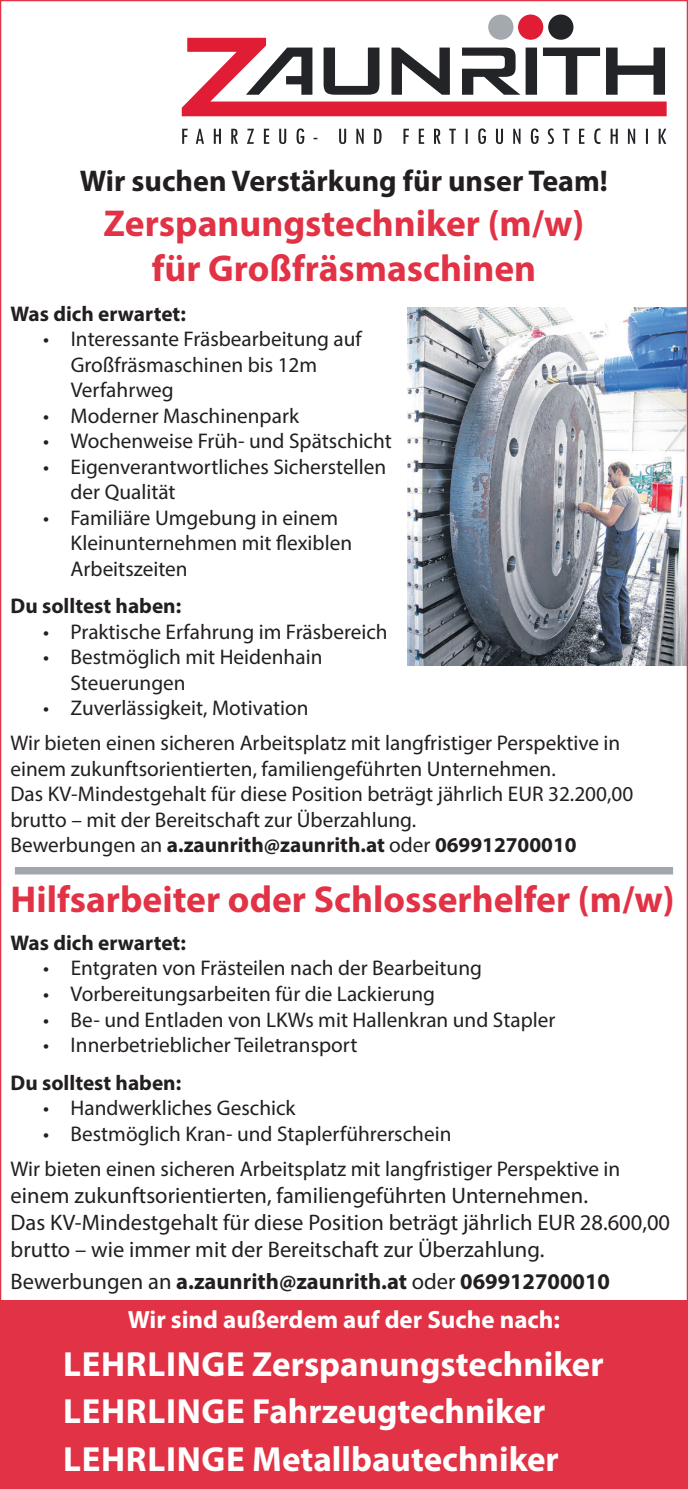
<style>
.page{position:relative;width:688px;height:1489px;background:#fff}
.page>*{position:absolute;margin:0;border:0;box-sizing:border-box;transform-origin:0 0}
.t1{font:700 37.5px/45px "Myriad Pro";color:#e13345;text-align:center}
.t2{font:700 35px/47.5px "Myriad Pro";color:#fff}
.t3{font:700 30px "Myriad Pro";color:#231f20}
.t4{font:700 25px "Myriad Pro";color:#fff}
.t5{font:22.5px/27px "Myriad Pro";color:#231f20}
.t6{font:700 22.5px "Myriad Pro";color:#231f20}
.t7{font:21.25px/25.5px "Myriad Pro";color:#231f20}
.t8{font:700 21.25px "Myriad Pro";color:#231f20}
.s1{font-weight:700}
.s2{font-weight:400}
</style>
<div class="page">
<svg style="left:182px;top:129px;width:5px;height:15px"></svg>
<svg style="left:196px;top:129px;width:8px;height:15px"></svg>
<svg style="left:214px;top:129px;width:7px;height:15px"></svg>
<svg style="left:231px;top:129px;width:7px;height:15px"></svg>
<svg style="left:247px;top:129px;width:7px;height:15px"></svg>
<svg style="left:264px;top:129px;width:5px;height:15px"></svg>
<svg style="left:279px;top:129px;width:7px;height:15px"></svg>
<svg style="left:296px;top:128px;width:21px;height:16px"></svg>
<svg style="left:339px;top:129px;width:7px;height:15px"></svg>
<svg style="left:356px;top:129px;width:7px;height:15px"></svg>
<svg style="left:374px;top:129px;width:7px;height:15px"></svg>
<svg style="left:403px;top:129px;width:6px;height:15px"></svg>
<svg style="left:418px;top:129px;width:6px;height:15px"></svg>
<svg style="left:434px;top:129px;width:6px;height:15px"></svg>
<svg style="left:449px;top:129px;width:18px;height:15px"></svg>
<svg style="left:478px;top:128px;width:8px;height:16px"></svg>
<svg style="left:496px;top:129px;width:7px;height:15px"></svg>
<svg style="left:513px;top:129px;width:7px;height:15px"></svg>
<svg style="left:530px;top:128px;width:8px;height:16px"></svg>
<svg style="left:547px;top:128px;width:6px;height:16px"></svg>
<svg style="left:562px;top:129px;width:7px;height:15px"></svg>
<svg style="left:579px;top:129px;width:5px;height:15px"></svg>
<svg style="left:594px;top:128px;width:6px;height:16px"></svg>
<svg style="left:610px;top:129px;width:7px;height:15px"></svg>
<svg style="left:627px;top:129px;width:20px;height:15px"></svg>
<svg style="left:658px;top:129px;width:8px;height:15px"></svg>
<div style="left:548px;top:15px;width:25px;height:25px;background:#222428;border-radius:50%"></div>
<div style="left:518px;top:15px;width:25px;height:25px;background:#e11d36;border-radius:50%"></div>
<div style="left:488px;top:15px;width:25px;height:25px;background:#a3a9ae;border-radius:50%"></div>
<svg style="left:182px;top:38px;width:484px;height:78px"></svg>
<div style="left:0;top:1300px;width:687px;height:188px;background:#e13345"></div>
<div style="left:15px;top:867px;width:658px;height:7px;background:#a3a6ae"></div>
<img style="left:408px;top:308px;width:277px;height:357px">
<h3 class="t3" style="left:80px;top:161px;width:529px">Wir suchen Verstärkung für unser Team!</h3>
<h1 class="t1" style="left:103px;top:199px;width:482px">Zerspanungstechniker (m/w) für Großfräsmaschinen</h1>
<p class="t8" style="left:11px;top:299px;width:177px">Was dich erwartet:</p>
<p class="t7" style="left:71px;top:326px;width:292px;text-indent:-27px">• Interessante Fräsbearbeitung auf<br>Großfräsmaschinen bis 12m<br>Verfahrweg</p>
<p class="t7" style="left:43px;top:402px;width:257px">• Moderner Maschinenpark</p>
<p class="t7" style="left:43px;top:428px;width:350px">• Wochenweise Früh- und Spätschicht</p>
<p class="t7" style="left:71px;top:453px;width:317px;text-indent:-27px">• Eigenverantwortliches Sicherstellen der Qualität</p>
<p class="t7" style="left:71px;top:504px;width:283px;text-indent:-27px">• Familiäre Umgebung in einem<br>Kleinunternehmen mit flexiblen<br>Arbeitszeiten</p>
<p class="t8" style="left:11px;top:592px;width:172px">Du solltest haben:</p>
<p class="t7" style="left:43px;top:618px;width:346px">• Praktische Erfahrung im Fräsbereich</p>
<p class="t7" style="left:70px;top:644px;width:253px;text-indent:-27px">• Bestmöglich mit Heidenhain<br>Steuerungen</p>
<p class="t7" style="left:10px;top:690px;width:611px;line-height:35px;text-indent:33px">• Zuverlässigkeit, Motivation<br>Wir bieten einen sicheren Arbeitsplatz mit langfristiger Perspektive in</p>
<p class="t7" style="left:10px;top:755px;width:624px">einem zukunftsorientierten, familiengeführten Unternehmen.<br>Das KV-Mindestgehalt für diese Position beträgt jährlich EUR 32.200,00 brutto – mit der Bereitschaft zur Überzahlung.<br>Bewerbungen an <span class="s1">a.zaunrith@zaunrith.at</span> oder <span class="s1">069912700010</span></p>
<h1 class="t1" style="left:11px;top:876px;width:665px">Hilfsarbeiter oder Schlosserhelfer (m/w)</h1>
<p class="t8" style="left:11px;top:928px;width:177px">Was dich erwartet:</p>
<p class="t7" style="left:43px;top:955px;width:440px">• Entgraten von Frästeilen nach der Bearbeitung</p>
<p class="t7" style="left:43px;top:980px;width:393px">• Vorbereitungsarbeiten für die Lackierung</p>
<p class="t7" style="left:43px;top:1006px;width:513px">• Be- und Entladen von LKWs mit Hallenkran und Stapler</p>
<p class="t7" style="left:43px;top:1031px;width:316px">• Innerbetrieblicher Teiletransport</p>
<p class="t8" style="left:11px;top:1068px;width:172px">Du solltest haben:</p>
<p class="t7" style="left:43px;top:1094px;width:254px">• Handwerkliches Geschick</p>
<p class="t7" style="left:11px;top:1115px;width:611px;line-height:35px;text-indent:33px">• Bestmöglich Kran- und Staplerführerschein<br>Wir bieten einen sicheren Arbeitsplatz mit langfristiger Perspektive in</p>
<p class="t5" style="left:11px;top:1181px;width:660px">einem zukunftsorientierten, familiengeführten Unternehmen.<br>Das KV-Mindestgehalt für diese Position beträgt jährlich EUR 28.600,00 brutto – wie immer mit der Bereitschaft zur Überzahlung.</p>
<p class="t6" style="left:11px;top:1266px;width:600px"><span class="s2">Bewerbungen an</span> a.zaunrith@zaunrith.at <span class="s2">oder</span> 069912700010</p>
<p class="t4" style="left:128px;top:1303px;width:433px">Wir sind außerdem auf der Suche nach:</p>
<h2 class="t2" style="left:63px;top:1338px;width:542px">LEHRLINGE Zerspanungstechniker<br>LEHRLINGE Fahrzeugtechniker<br>LEHRLINGE Metallbautechniker</h2>
</div>
